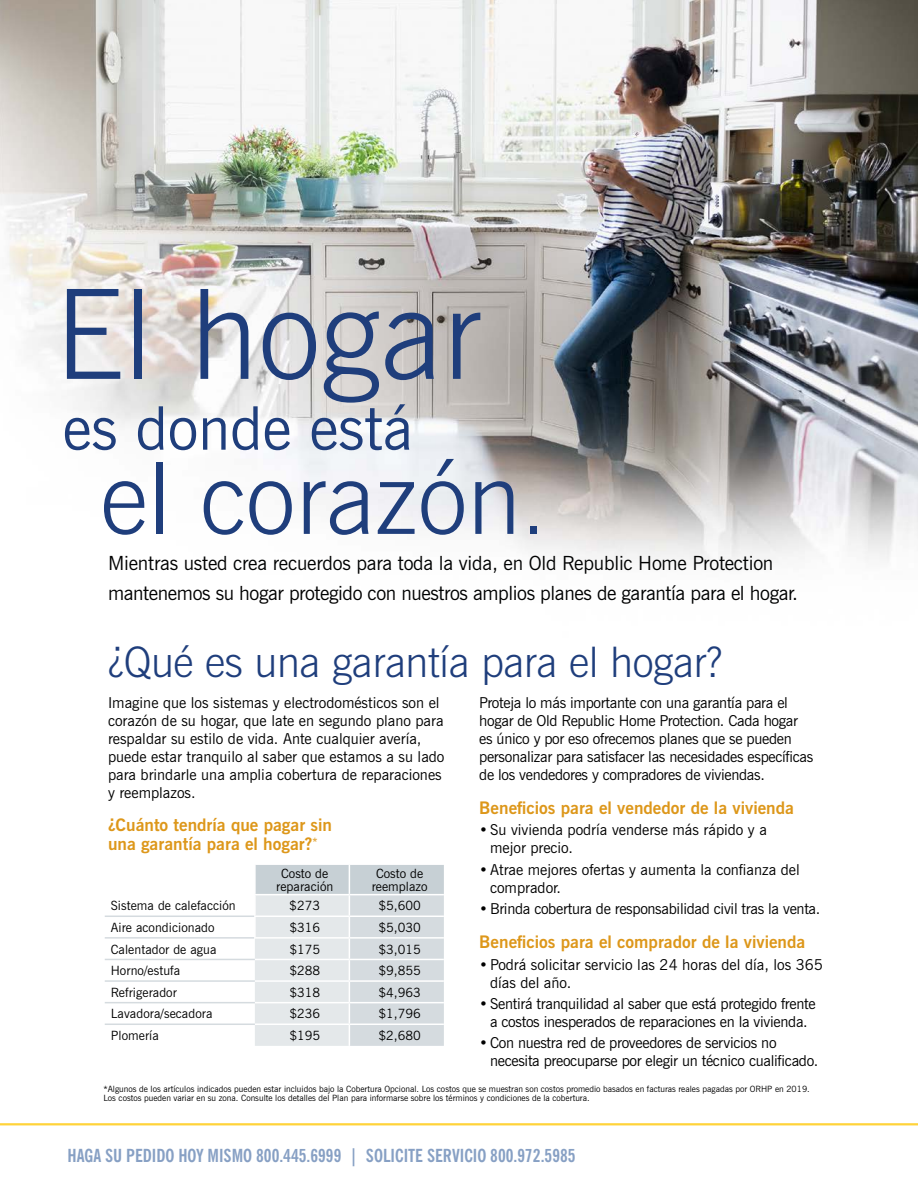
<style>
.page{position:relative;width:918px;height:1188px;background:#fff}
.page>*{position:absolute;margin:0;border:0;box-sizing:border-box;transform-origin:0 0}
.t1{font:300 124.5px "News Gothic BT";color:#1f3e7c}
.t2{font:300 99px "News Gothic BT";color:#1f3e7c}
.t3{font:60px "News Gothic BT";color:#1f3e7c}
.t4{font:300 42px "News Gothic BT";letter-spacing:-.01em;color:#1f3e7c}
.t5{font:19.5px/30px "News Gothic BT";letter-spacing:-.02em;color:#000101}
.t6{font:700 condensed 18px "News Gothic BT";color:#87a0c4}
.t7{font:700 17.25px/19.5px "News Gothic BT";color:#dd971a}
.t8{font:15px/18px "News Gothic BT";letter-spacing:-.02em;color:#000}
.t9{font:15px/18px "News Gothic BT";color:#000}
.t10{font:12.75px/13.5px "News Gothic BT";letter-spacing:.005em;color:#000;text-align:center}
.t11{font:8.7px/9px "News Gothic BT";color:#000}
.s1{font-size:82.5px}
</style>
<div class="page">
<img style="left:0;top:0;width:918px;height:917px">
<hr style="left:0;top:1123px;width:918px;height:2px;background:#ffd33a">
<hr style="left:254px;top:865px;width:2px;height:29px;background:#fff">
<hr style="left:254px;top:894px;width:95px;height:1px;background:#fff">
<hr style="left:254px;top:895px;width:2px;height:21px;background:#fff">
<hr style="left:254px;top:916px;width:95px;height:1px;background:#fff">
<svg style="left:255px;top:865px;width:189px;height:181px;background:#dbe0e3"></svg>
<hr style="left:105px;top:916px;width:149px;height:1px;background:#d5dbdf">
<hr style="left:105px;top:937px;width:149px;height:2px;background:#d5dbdf">
<hr style="left:105px;top:959px;width:150px;height:1px;background:#d5dbdf">
<hr style="left:105px;top:980px;width:150px;height:2px;background:#d5dbdf">
<hr style="left:105px;top:1002px;width:150px;height:1px;background:#d5dbdf">
<hr style="left:105px;top:1024px;width:150px;height:1px;background:#d5dbdf">
<h1 class="t1" style="left:55px;top:259px;width:427px">El hogar</h1>
<h3 class="t3" style="left:63px;top:392px;width:352px">es donde está</h3>
<h2 class="t2" style="left:100px;top:439px;width:447px">el corazón<span class="s1">.</span></h2>
<h3 class="t5" style="left:108px;top:548px;width:692px">Mientras usted crea recuerdos para toda la vida, en Old Republic Home Protection mantenemos su hogar protegido con nuestros amplios planes de garantía para el hogar.</h3>
<h3 class="t4" style="left:108px;top:636px;width:616px">¿Qué es una garantía para el hogar?</h3>
<p class="t9" style="left:108px;top:693px;width:338px">Imagine que los sistemas y electrodomésticos son el corazón de su hogar, que late en segundo plano para respaldar su estilo de vida. Ante cualquier avería, puede estar tranquilo al saber que estamos a su lado para brindarle una amplia cobertura de reparaciones y reemplazos.</p>
<p class="t7" style="left:108px;top:815px;width:226px">¿Cuánto tendría que pagar sin una garantía para el hogar?<sup>*</sup></p>
<p class="t10" style="left:276px;top:866px;width:59px">Costo de reparación</p>
<p class="t10" style="left:372px;top:866px;width:57px">Costo de reemplazo</p>
<p class="t10" style="left:111px;top:899px;width:126px">Sistema de calefacción</p>
<p class="t10" style="left:289px;top:899px;width:32px">$273</p>
<p class="t10" style="left:378px;top:899px;width:44px">$5,600</p>
<p class="t10" style="left:111px;top:921px;width:105px">Aire acondicionado</p>
<p class="t10" style="left:289px;top:921px;width:32px">$316</p>
<p class="t10" style="left:378px;top:921px;width:44px">$5,030</p>
<p class="t10" style="left:111px;top:942px;width:107px">Calentador de agua</p>
<p class="t10" style="left:289px;top:942px;width:32px">$175</p>
<p class="t10" style="left:378px;top:942px;width:44px">$3,015</p>
<p class="t10" style="left:111px;top:964px;width:71px">Horno/estufa</p>
<p class="t10" style="left:289px;top:964px;width:32px">$288</p>
<p class="t10" style="left:378px;top:964px;width:44px">$9,855</p>
<p class="t10" style="left:111px;top:985px;width:68px">Refrigerador</p>
<p class="t10" style="left:289px;top:985px;width:32px">$318</p>
<p class="t10" style="left:378px;top:985px;width:44px">$4,963</p>
<p class="t10" style="left:111px;top:1007px;width:103px">Lavadora/secadora</p>
<p class="t10" style="left:289px;top:1007px;width:32px">$236</p>
<p class="t10" style="left:378px;top:1007px;width:44px">$1,796</p>
<p class="t10" style="left:111px;top:1029px;width:50px">Plomería</p>
<p class="t10" style="left:289px;top:1029px;width:32px">$195</p>
<p class="t10" style="left:378px;top:1029px;width:44px">$2,680</p>
<p class="t8" style="left:479px;top:693px;width:336px">Proteja lo más importante con una garantía para el hogar de Old Republic Home Protection. Cada hogar es único y por eso ofrecemos planes que se pueden personalizar para satisfacer las necesidades específicas de los vendedores y compradores de viviendas.</p>
<p class="t7" style="left:479px;top:798px;width:316px">Beneficios para el vendedor de la vivienda</p>
<p class="t9" style="left:490px;top:821px;width:278px;text-indent:-11px">•Su vivienda podría venderse más rápido y a mejor precio.</p>
<p class="t9" style="left:490px;top:860px;width:311px;text-indent:-11px">•Atrae mejores ofertas y aumenta la confianza del comprador.</p>
<p class="t8" style="left:479px;top:900px;width:343px">•Brinda cobertura de responsabilidad civil tras la venta.</p>
<p class="t7" style="left:479px;top:932px;width:328px">Beneficios para el comprador de la vivienda</p>
<p class="t9" style="left:490px;top:955px;width:334px;text-indent:-11px">•Podrá solicitar servicio las 24 horas del día, los 365 días del año.</p>
<p class="t8" style="left:479px;top:995px;width:338px;text-align:center">•Sentirá tranquilidad al saber que está protegido frente a costos inesperados de reparaciones en la vivienda.</p>
<p class="t8" style="left:490px;top:1034px;width:330px;text-indent:-11px">•Con nuestra red de proveedores de servicios no necesita preocuparse por elegir un técnico cualificado.</p>
<p class="t11" style="left:103px;top:1084px;width:708px">*Algunos de los artículos indicados pueden estar incluidos bajo la Cobertura Opcional. Los costos que se muestran son costos promedio basados en facturas reales pagadas por ORHP en 2019.<br>Los costos pueden variar en su zona. Consulte los detalles del Plan para informarse sobre los términos y condiciones de la cobertura.</p>
<p class="t6" style="left:68px;top:1145px;width:510px">HAGA SU PEDIDO HOY MISMO 800.445.6999 | SOLICITE SERVICIO 800.972.5985</p>
</div>
